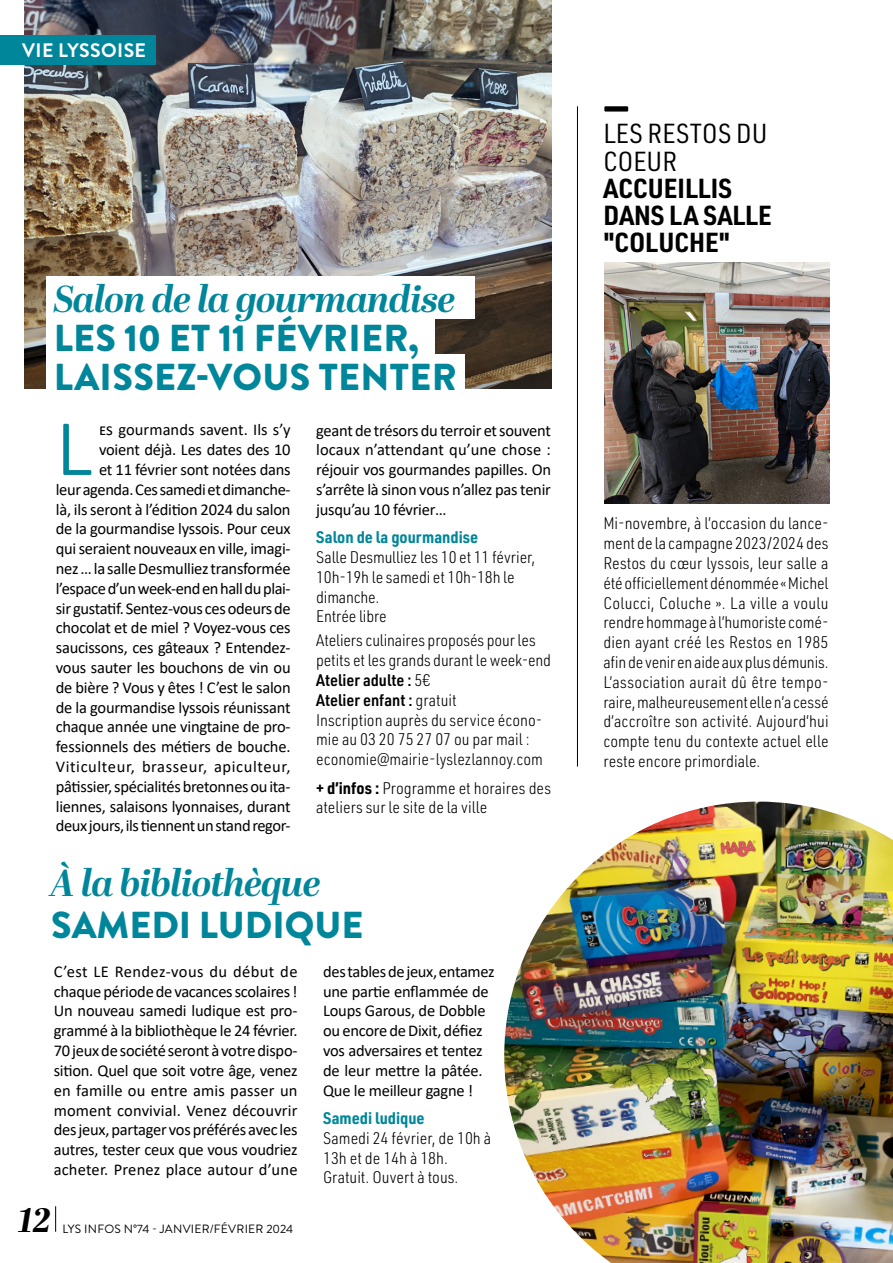
<style>
.page{position:relative;width:893px;height:1263px;background:#fff}
.page>*{position:absolute;margin:0;border:0;box-sizing:border-box;transform-origin:0 0}
.t1{font:73.05px "Brandon Grotesque";color:#00869a}
.t2{font:900 60px "Brandon Grotesque";color:#000}
.t3{font:900 37.5px/39px "Brandon Grotesque";letter-spacing:.01em;color:#00869a}
.t4{font:italic 700 37.5px "Abril Display";letter-spacing:-.02em;color:#00869a}
.t5{font:italic 700 33.75px "Abril Display";color:#000}
.t6{font:700 27px/27px "URWDIN Semi Cond";color:#000}
.t7{font:27px/28.5px "URWDIN Semi Cond";color:#000}
.t8{font:700 19.5px "Brandon Grotesque";letter-spacing:.02em;color:#fff}
.t9{font:16.5px/19.8px "Calibri";letter-spacing:-.015em;color:#000;text-align:justify}
.t10{font:300 16.5px/19.8px "URWDIN Semi Cond";color:#000}
.t11{font:700 16.5px "URWDIN Semi Cond";color:#00869a}
.t12{font:12px "Brandon Grotesque";letter-spacing:.02em;color:#000}
.s1{font-weight:600}
.s2{font-weight:700}
</style>
<div class="page">
<img style="left:25px;top:0;width:526px;height:389px">
<hr style="left:577px;top:106px;width:1px;height:660px;background:#000">
<div style="left:46px;top:277px;width:429px;height:42px;background:#fff"></div>
<div style="left:46px;top:316px;width:388px;height:43px;background:#fff"></div>
<div style="left:46px;top:354px;width:419px;height:42px;background:#fff"></div>
<div style="left:0;top:35px;width:156px;height:30px;background:#00869a"></div>
<svg style="left:55px;top:1206px;width:1px;height:26px"></svg>
<img style="left:605px;top:262px;width:225px;height:242px">
<img style="left:504px;top:801px;width:389px;height:462px">
<p class="t8" style="left:22px;top:37px;width:125px">VIE LYSSOISE</p>
<h3 class="t4" style="left:53px;top:272px;width:403px">Salon de la gourmandise</h3>
<h3 class="t3" style="left:54px;top:319px;width:405px">LES 10 ET 11 FÉVRIER,<br>LAISSEZ-VOUS TENTER</h3>
<h1 class="t1" style="left:56px;top:399px;width:37px">L</h1>
<p class="t9" style="left:56px;top:419px;width:236px;text-align:right">es gourmands savent. Ils s’y voient déjà. Les dates des 10<br>et 11 février sont notées dans<br>leur agenda. Ces samedi et dimanche&shy;là, ils seront à l’édition 2024 du salon de la gourmandise lyssois. Pour ceux qui seraient nouveaux en ville, imagi&shy;nez … la salle Desmulliez transformée l’espace d’un week-end en hall du plai&shy;sir gustatif. Sentez-vous ces odeurs de chocolat et de miel ? Voyez-vous ces saucissons, ces gâteaux ? Entendez&shy;vous sauter les bouchons de vin ou de bière ? Vous y êtes ! C’est le salon de la gourmandise lyssois réunissant chaque année une vingtaine de pro&shy;fessionnels des métiers de bouche.<br>Viticulteur, brasseur, apiculteur, pâtissier, spécialités bretonnes ou ita&shy;liennes, salaisons lyonnaises, durant deux jours, ils tiennent un stand regor-</p>
<p class="t9" style="left:316px;top:420px;width:236px">geant de trésors du terroir et souvent locaux n’attendant qu’une chose : réjouir vos gourmandes papilles. On s’arrête là sinon vous n’allez pas tenir jusqu’au 10 février…</p>
<p class="t11" style="left:316px;top:526px;width:163px">Salon de la gourmandise</p>
<p class="t10" style="left:316px;top:547px;width:220px">Salle Desmulliez les 10 et 11 février,<br>10h-19h le samedi et 10h-18h le dimanche.<br>Entrée libre</p>
<p class="t10" style="left:316px;top:630px;width:236px">Ateliers culinaires proposés pour les petits et les grands durant le week-end<br><span class="s1">Atelier adulte :</span> 5€<br><span class="s1">Atelier enfant :</span> gratuit<br>Inscription auprès du service écono&shy;mie au 03 20 75 27 07 ou par mail : economie@mairie-lyslezlannoy.com</p>
<p class="t10" style="left:316px;top:777px;width:236px"><span class="s2">+ d’infos :</span> Programme et horaires des ateliers sur le site de la ville</p>
<h3 class="t4" style="left:51px;top:856px;width:271px">À la bibliothèque</h3>
<h3 class="t3" style="left:51px;top:906px;width:314px">SAMEDI LUDIQUE</h3>
<p class="t9" style="left:54px;top:961px;width:245px">C’est LE Rendez-vous du début de chaque période de vacances scolaires !<br>Un nouveau samedi ludique est pro&shy;grammé à la bibliothèque le 24 février.<br>70 jeux de société seront à votre dispo&shy;sition. Quel que soit votre âge, venez en famille ou entre amis passer un moment convivial. Venez découvrir des jeux, partager vos préférés avec les autres, tester ceux que vous voudriez acheter. Prenez place autour d’une</p>
<p class="t9" style="left:323px;top:961px;width:173px;text-align:left">des tables de jeux, entamez une partie enflammée de<br>Loups Garous, de Dobble ou encore de Dixit, défiez vos adversaires et tentez de leur mettre la pâtée.<br>Que le meilleur gagne !</p>
<p class="t11" style="left:323px;top:1107px;width:103px">Samedi ludique</p>
<p class="t10" style="left:323px;top:1127px;width:169px">Samedi 24 février, de 10h à<br>13h et de 14h à 18h.<br>Gratuit. Ouvert à tous.</p>
<h3 class="t5" style="left:18px;top:1196px;width:34px">12</h3>
<p class="t12" style="left:62px;top:1220px;width:232px">LYS INFOS N°74 - JANVIER/FÉVRIER 2024</p>
<h2 class="t2" style="left:603px;top:42px;width:27px">_</h2>
<h3 class="t7" style="left:603px;top:118px;width:166px">LES RESTOS DU<br>COEUR</h3>
<h3 class="t6" style="left:603px;top:174px;width:170px">ACCUEILLIS<br>DANS LA SALLE "COLUCHE"</h3>
<p class="t10" style="left:603px;top:513px;width:227px;text-align:justify">Mi-novembre, à l’occasion du lance&shy;ment de la campagne 2023/2024 des Restos du cœur lyssois, leur salle a été officiellement dénommée « Michel Colucci, Coluche ». La ville a voulu rendre hommage à l’humoriste comé&shy;dien ayant créé les Restos en 1985 afin de venir en aide aux plus démunis.<br>L’association aurait dû être tempo&shy;raire, malheureusement elle n’a cessé d’accroître son activité. Aujourd’hui compte tenu du contexte actuel elle reste encore primordiale.</p>
</div>
